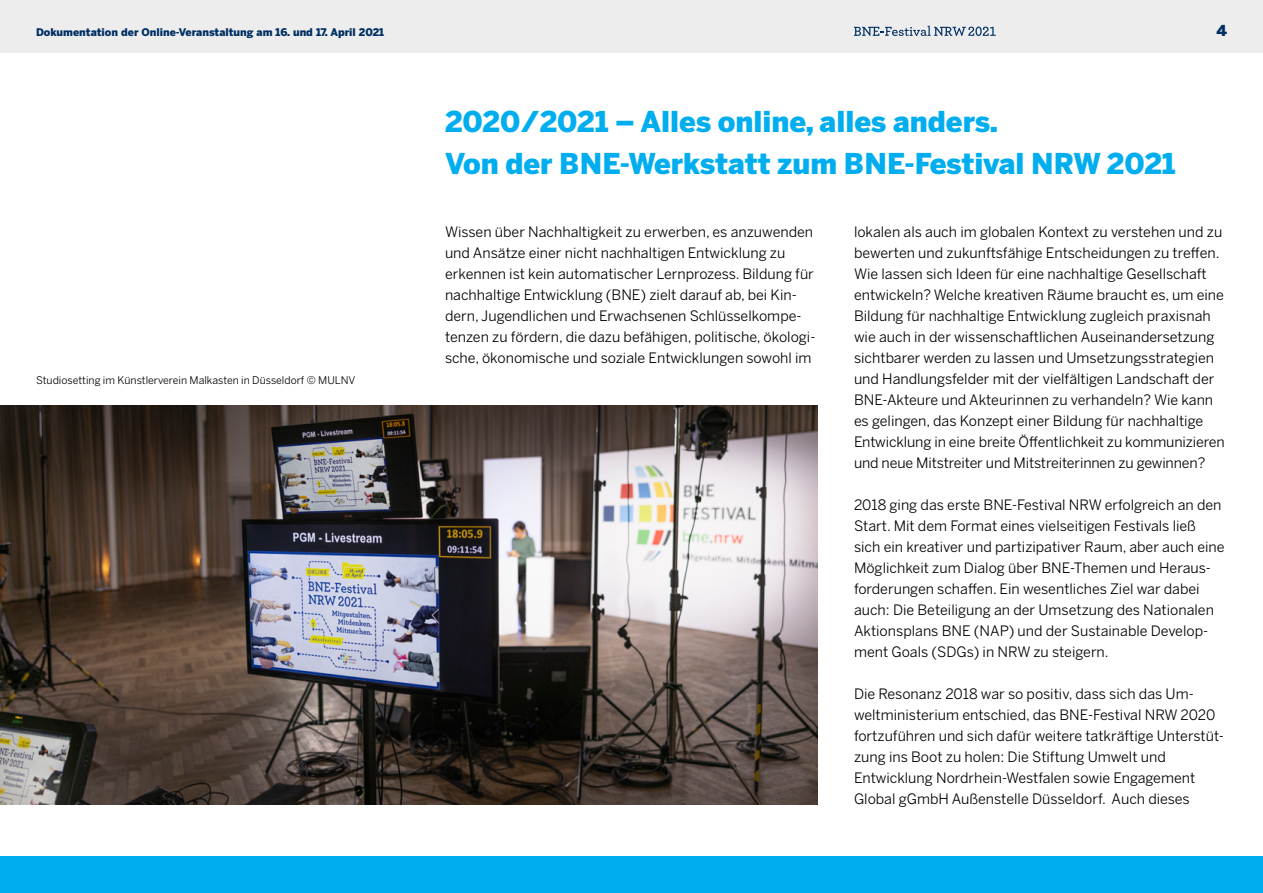
<style>
.page{position:relative;width:1263px;height:893px;background:#fff}
.page>*{position:absolute;margin:0;border:0;box-sizing:border-box;transform-origin:0 0}
.t1{font:900 28.5px/42px "Benton Sans";color:#00aeef}
.t2{font:900 15px "Benton Sans";color:#003063}
.t3{font:14.25px/21px "Benton Sans";color:#000}
.t4{font:900 10.5px "Benton Sans";color:#003063}
.t5{font:10.5px "Benton Sans";color:#000}
</style>
<div class="page">
<div style="left:0;top:0;width:1263px;height:53px;background:#ededed"></div>
<svg style="left:854px;top:26px;width:142px;height:10px"></svg>
<div style="left:0;top:857px;width:1263px;height:36px;background:#00aeef"></div>
<img style="left:0;top:405px;width:818px;height:399px">
<p class="t4" style="left:36px;top:26px;width:350px">Dokumentation der Online-Veranstaltung am 16. und 17. April 2021</p>
<p class="t2" style="left:1216px;top:22px;width:12px">4</p>
<p class="t5" style="left:36px;top:374px;width:321px">Studiosetting im Künstlerverein Malkasten in Düsseldorf © MULNV</p>
<h1 class="t1" style="left:445px;top:100px;width:732px">2020/2021 – Alles online, alles anders.<br>Von der BNE-Werkstatt zum BNE-Festival NRW 2021</h1>
<p class="t3" style="left:445px;top:221px;width:372px">Wissen über Nachhaltigkeit zu erwerben, es anzuwenden und Ansätze einer nicht nachhaltigen Entwicklung zu erkennen ist kein automatischer Lernprozess. Bildung für nachhaltige Entwicklung (BNE) zielt darauf ab, bei Kin&shy;dern, Jugendlichen und Erwachsenen Schlüsselkompe&shy;tenzen zu fördern, die dazu befähigen, politische, ökologi&shy;sche, ökonomische und soziale Entwicklungen sowohl im</p>
<p class="t3" style="left:854px;top:221px;width:372px">lokalen als auch im globalen Kontext zu verstehen und zu bewerten und zukunftsfähige Entscheidungen zu treffen.<br>Wie lassen sich Ideen für eine nachhaltige Gesellschaft entwickeln? Welche kreativen Räume braucht es, um eine Bildung für nachhaltige Entwicklung zugleich praxisnah wie auch in der wissenschaftlichen Auseinandersetzung sichtbarer werden zu lassen und Umsetzungsstrategien und Handlungsfelder mit der vielfältigen Landschaft der BNE-Akteure und Akteurinnen zu verhandeln? Wie kann es gelingen, das Konzept einer Bildung für nachhaltige Entwicklung in eine breite Öffentlichkeit zu kommunizieren und neue Mitstreiter und Mitstreiterinnen zu gewinnen?</p>
<p class="t3" style="left:854px;top:494px;width:372px">2018 ging das erste BNE-Festival NRW erfolgreich an den Start. Mit dem Format eines vielseitigen Festivals ließ sich ein kreativer und partizipativer Raum, aber auch eine Möglichkeit zum Dialog über BNE-Themen und Heraus&shy;forderungen schaffen. Ein wesentliches Ziel war dabei auch: Die Beteiligung an der Umsetzung des Nationalen Aktionsplans BNE (NAP) und der Sustainable Develop&shy;ment Goals (SDGs) in NRW zu steigern.</p>
<p class="t3" style="left:854px;top:683px;width:371px">Die Resonanz 2018 war so positiv, dass sich das Um&shy;weltministerium entschied, das BNE-Festival NRW 2020 fortzuführen und sich dafür weitere tatkräftige Unterstüt&shy;zung ins Boot zu holen: Die Stiftung Umwelt und Entwicklung Nordrhein-Westfalen sowie Engagement Global gGmbH Außenstelle Düsseldorf. Auch dieses</p>
</div>
